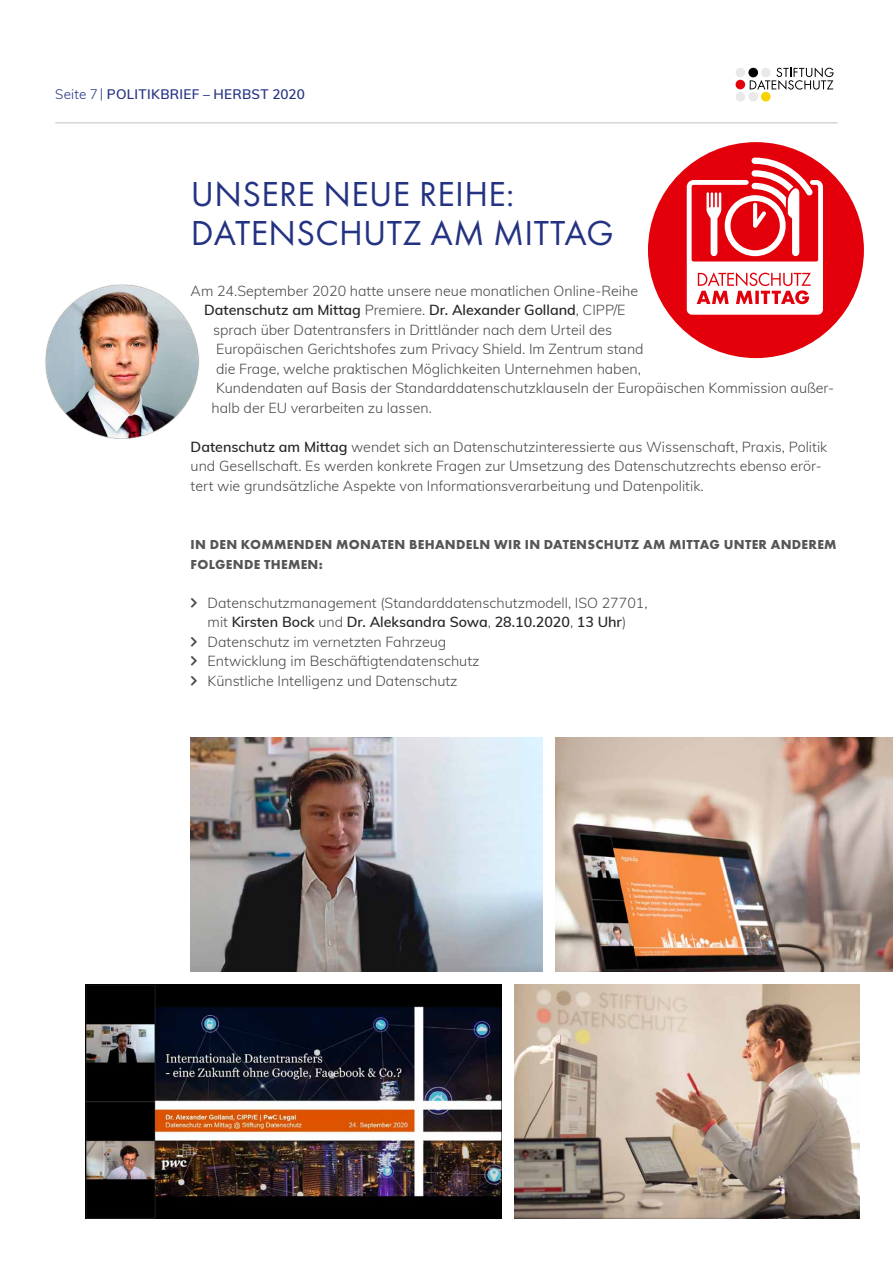
<style>
.page{position:relative;width:893px;height:1263px;background:#fff}
.page>*{position:absolute;margin:0;border:0;box-sizing:border-box;transform-origin:0 0}
.t1{font:36px/39px "Futura PT";letter-spacing:.01em;color:#243282}
.t2{font:300 14.25px/19.5px "Muli";color:#484847}
.t3{font:600 14.25px "Muli";color:#272726}
.t4{font:700 13.5px/19.5px "Futura PT";letter-spacing:.025em;color:#565655}
.t5{font:600 13.5px "Muli";letter-spacing:.02em;color:#243282}
.s1{font-weight:300}
.s2{font-weight:300;color:#484847}
.s3{font-weight:600;color:#272726}
</style>
<div class="page">
<img style="left:191px;top:737px;width:351px;height:235px">
<img style="left:555px;top:737px;width:338px;height:234px">
<img style="left:86px;top:985px;width:415px;height:233px">
<img style="left:45px;top:284px;width:154px;height:155px">
<div style="left:648px;top:142px;width:216px;height:216px;background:#e3000b;border-radius:50%"></div>
<svg style="left:687px;top:158px;width:136px;height:157px"></svg>
<img style="left:514px;top:985px;width:346px;height:233px">
<div style="left:735px;top:80px;width:10px;height:9px;background:#e3000b;border-radius:50%"></div>
<div style="left:736px;top:68px;width:9px;height:9px;background:#e9e9e9;border-radius:50%"></div>
<div style="left:736px;top:92px;width:9px;height:10px;background:#e9e9e9;border-radius:50%"></div>
<div style="left:748px;top:92px;width:10px;height:10px;background:#e9e9e9;border-radius:50%"></div>
<div style="left:761px;top:92px;width:10px;height:9px;background:#f8d200;border-radius:50%"></div>
<svg style="left:750px;top:67px;width:83px;height:23px"></svg>
<hr style="left:55px;top:122px;width:783px;height:1px;background:#bec2c7">
<p class="t5" style="left:55px;top:85px;width:251px"><span class="s1">Seite 7 |</span> POLITIKBRIEF – HERBST 2020</p>
<h1 class="t1" style="left:191px;top:174px;width:424px">UNSERE NEUE REIHE:<br>DATENSCHUTZ AM MITTAG</h1>
<p class="t2" style="left:191px;top:280px;width:449px">Am 24.September 2020 hatte unsere neue monatlichen Online-Reihe</p>
<p class="t3" style="left:204px;top:300px;width:423px">Datenschutz am Mittag <span class="s2">Premiere.</span> Dr. Alexander Golland<span class="s2">, CIPP/E</span></p>
<p class="t2" style="left:213px;top:319px;width:401px">sprach über Datentransfers in Drittländer nach dem Urteil des</p>
<p class="t2" style="left:216px;top:339px;width:429px">Europäischen Gerichtshofes zum Privacy Shield. Im Zentrum stand</p>
<p class="t2" style="left:216px;top:358px;width:426px">die Frage, welche praktischen Möglichkeiten Unternehmen haben,</p>
<p class="t2" style="left:216px;top:378px;width:620px">Kundendaten auf Basis der Standarddatenschutzklauseln der Europäischen Kommission außer-</p>
<p class="t2" style="left:212px;top:397px;width:222px">halb der EU verarbeiten zu lassen.</p>
<p class="t2" style="left:191px;top:436px;width:638px"><span class="s3">Datenschutz am Mittag</span> wendet sich an Datenschutzinteressierte aus Wissenschaft, Praxis, Politik und Gesellschaft. Es werden konkrete Fragen zur Umsetzung des Datenschutzrechts ebenso erör&shy;tert wie grundsätzliche Aspekte von Informationsverarbeitung und Datenpolitik.</p>
<p class="t4" style="left:191px;top:534px;width:647px">IN DEN KOMMENDEN MONATEN BEHANDELN WIR IN DATENSCHUTZ AM MITTAG UNTER ANDEREM<br>FOLGENDE THEMEN:</p>
<p class="t2" style="left:208px;top:592px;width:441px">Datenschutzmanagement (Standarddatenschutzmodell, ISO 27701, mit <span class="s3">Kirsten Bock</span> und <span class="s3">Dr. Aleksandra Sowa</span>, <span class="s3">28.10.2020</span>, <span class="s3">13 Uhr</span>)<br>Datenschutz im vernetzten Fahrzeug<br>Entwicklung im Beschäftigtendatenschutz<br>Künstliche Intelligenz und Datenschutz</p>
</div>
